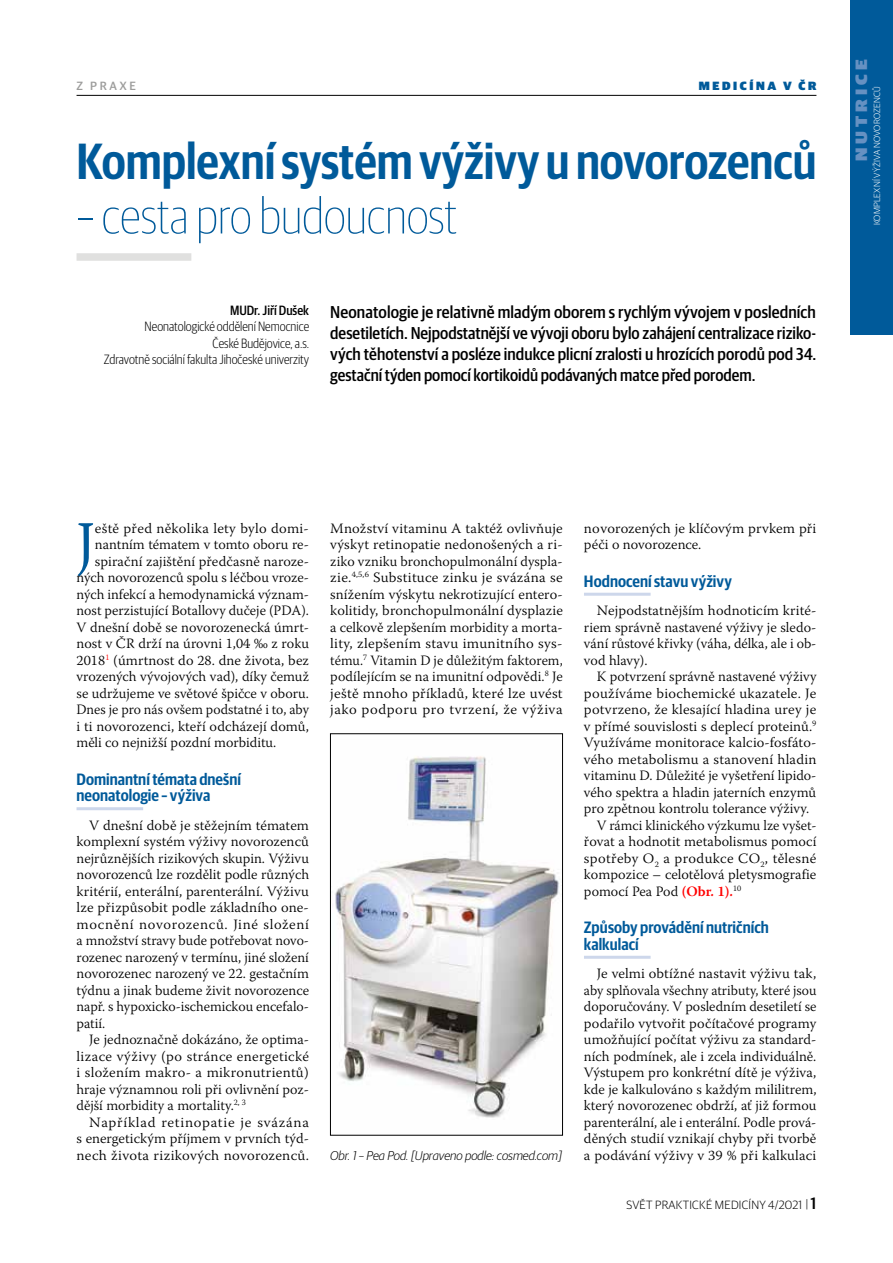
<style>
.page{position:relative;width:893px;height:1263px;background:#fff}
.page>*{position:absolute;margin:0;border:0;box-sizing:border-box;transform-origin:0 0}
.t1{font:64.35px "Warnock Pro";color:#005a9a;scale:.9 1}
.t2{font:600 51px "Guardian Sans Cond";color:#005a9a}
.t3{font:100 51px "Guardian Sans Cond";color:#005a9a}
.t4{font:500 17.25px/21px "Guardian Sans Cond";color:#000;text-align:justify}
.t5{font:600 16.5px/16.5px "Guardian Sans Cond";color:#005a9a}
.t6{font:900 16.5px "Guardian Sans";letter-spacing:.22em;color:#6691c2;scale:1.1 1}
.t7{font:300 14.25px/16.5px "Warnock Pro";letter-spacing:.005em;color:#000;text-align:justify}
.t8{font:300 14.25px/16.5px "Warnock Pro";letter-spacing:.005em;color:#000;text-align:justify;scale:1.04 1}
.t9{font:300 14.25px "Warnock Pro";letter-spacing:.025em;color:#000}
.t10{font:300 13.5px/16.5px "Guardian Sans Cond";color:#000;text-align:right}
.t11{font:500 13.5px "Guardian Sans Cond";color:#000}
.t12{font:italic 300 12.75px "Guardian Sans";color:#000}
.t13{font:300 12px "Guardian Sans";letter-spacing:.02em;color:#000}
.t14{font:900 12px "Guardian Sans";letter-spacing:.22em;color:#005a9a}
.t15{font:500 12px "Guardian Sans";letter-spacing:.22em;color:#9d9d9c}
.t16{font:300 9px "Guardian Sans";letter-spacing:.02em;color:#fff}
.s1{font-weight:600;color:#f00}
.s2{font-weight:500;font-size:16.5px}
</style>
<div class="page">
<hr style="left:77px;top:95px;width:739px;height:1px;background:#000">
<div style="left:850px;top:0;width:43px;height:334px;background:#005a9a"></div>
<div style="left:77px;top:253px;width:114px;height:8px;background:#e0e0df"></div>
<hr style="left:77px;top:807px;width:66px;height:3px;background:#cdd7eb">
<hr style="left:584px;top:593px;width:67px;height:3px;background:#cdd7eb">
<hr style="left:584px;top:956px;width:67px;height:3px;background:#cdd7eb">
<img style="left:335px;top:756px;width:224px;height:362px">
<div style="left:330px;top:733px;width:233px;height:402px;border:1px solid #000"></div>
<p class="t15" style="left:77px;top:77px;width:61px">Z PRAXE</p>
<p class="t14" style="left:699px;top:77px;width:119px">MEDICÍNA V ČR</p>
<h2 class="t2" style="left:77px;top:125px;width:741px">Komplexní systém výživy u novorozenců</h2>
<h2 class="t3" style="left:77px;top:183px;width:382px">– cesta pro budoucnost</h2>
<p class="t11" style="left:230px;top:301px;width:81px">MUDr. Jiří Dušek</p>
<p class="t10" style="left:104px;top:318px;width:207px">Neonatologické oddělení Nemocnice<br>České Budějovice, a.s.<br>Zdravotně sociální fakulta Jihočeské univerzity</p>
<p class="t4" style="left:330px;top:300px;width:488px">Neonatologie je relativně mladým oborem s rychlým vývojem v posledních desetiletích. Nejpodstatnější ve vývoji oboru bylo zahájení centralizace riziko&shy;vých těhotenství a posléze indukce plicní zralosti u hrozících porodů pod 34. gestační týden pomocí kortikoidů podávaných matce před porodem.</p>
<p class="t6" style="left:849px;top:161px;width:94px;rotate:-90deg">NUTRICE</p>
<p class="t16" style="left:871px;top:225px;width:140px;rotate:-90deg">KOMPLEXNÍ VÝŽIVA NOVOROZENCŮ</p>
<h1 class="t1" style="left:77px;top:506px;width:22px">J</h1>
<p class="t7" style="left:95px;top:519px;width:216px">eště před několika lety bylo domi-</p>
<p class="t7" style="left:95px;top:536px;width:216px">nantním tématem v tomto oboru re-</p>
<p class="t7" style="left:95px;top:552px;width:216px">spirační zajištění předčasně naroze-</p>
<p class="t7" style="left:77px;top:569px;width:234px">ných novorozenců spolu s léčbou vroze-</p>
<p class="t7" style="left:77px;top:585px;width:234px">ných infekcí a hemodynamická význam-</p>
<p class="t7" style="left:77px;top:602px;width:234px">nost perzistující Botallovy dučeje (PDA).</p>
<p class="t7" style="left:77px;top:618px;width:234px">V dnešní době se novorozenecká úmrt-</p>
<p class="t7" style="left:77px;top:635px;width:234px">nost v ČR drží na úrovni 1,04 ‰ z roku</p>
<p class="t7" style="left:77px;top:651px;width:234px">2018<sup>1</sup> (úmrtnost do 28. dne života, bez</p>
<p class="t7" style="left:77px;top:668px;width:234px">vrozených vývojových vad), díky čemuž</p>
<p class="t7" style="left:77px;top:684px;width:234px">se udržujeme ve světové špičce v oboru.</p>
<p class="t7" style="left:77px;top:701px;width:234px">Dnes je pro nás ovšem podstatné i to, aby</p>
<p class="t7" style="left:77px;top:717px;width:234px">i ti novorozenci, kteří odcházejí domů,</p>
<p class="t7" style="left:77px;top:734px;width:201px">měli co nejnižší pozdní morbiditu.</p>
<p class="t5" style="left:77px;top:769px;width:166px">Dominantní témata dnešní neonatologie – výživa</p>
<p class="t7" style="left:77px;top:816px;width:234px;text-indent:13px">V dnešní době je stěžejním tématem komplexní systém výživy novorozenců nejrůznějších rizikových skupin. Výživu novorozenců lze rozdělit podle různých kritérií, enterální, parenterální. Výživu lze přizpůsobit podle základního one&shy;mocnění novorozenců. Jiné složení a množství stravy bude potřebovat novo&shy;rozenec narozený v termínu, jiné složení novorozenec narozený ve 22. gestačním týdnu a jinak budeme živit novorozence např. s hypoxicko-ischemickou encefalo&shy;patií.</p>
<p class="t7" style="left:77px;top:1031px;width:234px;text-indent:13px">Je jednoznačně dokázáno, že optima&shy;lizace výživy (po stránce energetické i složením makro- a mikronutrientů) hraje významnou roli při ovlivnění poz&shy;dější morbidity a mortality.<sup>2,</sup> <sup>3</sup></p>
<p class="t8" style="left:77px;top:1113px;width:225px;text-indent:13px">Například retinopatie je svázána s energetickým příjmem v prvních týd&shy;nech života rizikových novorozenců.</p>
<p class="t7" style="left:330px;top:519px;width:234px">Množství vitaminu A taktéž ovlivňuje výskyt retinopatie nedonošených a ri&shy;ziko vzniku bronchopulmonální dyspla&shy;zie.<sup>4,5,6</sup> Substituce zinku je svázána se snížením výskytu nekrotizující entero&shy;kolitidy, bronchopulmonální dysplazie a celkově zlepšením morbidity a morta&shy;lity, zlepšením stavu imunitního sys&shy;tému.<sup>7</sup> Vitamin D je důležitým faktorem, podílejícím se na imunitní odpovědi.<sup>8</sup> Je ještě mnoho příkladů, které lze uvést jako podporu pro tvrzení, že výživa</p>
<p class="t7" style="left:584px;top:519px;width:234px">novorozených je klíčovým prvkem při péči o novorozence.</p>
<p class="t5" style="left:584px;top:571px;width:149px">Hodnocení stavu výživy</p>
<p class="t7" style="left:584px;top:602px;width:234px;text-indent:13px">Nejpodstatnějším hodnoticím krité&shy;riem správně nastavené výživy je sledo&shy;vání růstové křivky (váha, délka, ale i ob&shy;vod hlavy).</p>
<p class="t7" style="left:597px;top:668px;width:221px">K potvrzení správně nastavené výživy</p>
<p class="t7" style="left:584px;top:684px;width:234px">používáme biochemické ukazatele. Je</p>
<p class="t7" style="left:584px;top:701px;width:234px">potvrzeno, že klesající hladina urey je</p>
<p class="t7" style="left:584px;top:717px;width:234px">v přímé souvislosti s deplecí proteinů.<sup>9</sup></p>
<p class="t7" style="left:584px;top:734px;width:234px">Využíváme monitorace kalcio-fosfáto-</p>
<p class="t7" style="left:584px;top:750px;width:234px">vého metabolismu a stanovení hladin</p>
<p class="t7" style="left:584px;top:767px;width:234px">vitaminu D. Důležité je vyšetření lipido-</p>
<p class="t7" style="left:584px;top:783px;width:234px">vého spektra a hladin jaterních enzymů</p>
<p class="t7" style="left:584px;top:800px;width:227px">pro zpětnou kontrolu tolerance výživy.</p>
<p class="t7" style="left:597px;top:816px;width:221px">V rámci klinického výzkumu lze vyšet-</p>
<p class="t7" style="left:584px;top:833px;width:234px">řovat a hodnotit metabolismus pomocí</p>
<p class="t9" style="left:584px;top:849px;width:234px">spotřeby O<sub>2</sub> a produkce CO<sub>2</sub>, tělesné</p>
<p class="t7" style="left:584px;top:866px;width:234px">kompozice – celotělová pletysmografie</p>
<p class="t7" style="left:584px;top:882px;width:159px">pomocí Pea Pod <span class="s1">(Obr. 1).</span><sup>10</sup></p>
<p class="t5" style="left:584px;top:918px;width:186px">Způsoby provádění nutričních kalkulací</p>
<p class="t7" style="left:584px;top:965px;width:234px;text-indent:13px">Je velmi obtížné nastavit výživu tak, aby splňovala všechny atributy, které jsou doporučovány. V posledním desetiletí se podařilo vytvořit počítačové programy umožňující počítat výživu za standard&shy;ních podmínek, ale i zcela individuálně.<br>Výstupem pro konkrétní dítě je výživa, kde je kalkulováno s každým mililitrem, který novorozenec obdrží, ať již formou parenterální, ale i enterální. Podle prová&shy;děných studií vznikají chyby při tvorbě</p>
<p class="t12" style="left:330px;top:1146px;width:233px">Obr. 1 – Pea Pod. [Upraveno podle: cosmed.com]</p>
<p class="t7" style="left:584px;top:1146px;width:234px">a podávání výživy v 39 % při kalkulaci</p>
<p class="t13" style="left:626px;top:1197px;width:192px">SVĚT PRAKTICKÉ MEDICÍNY 4/2021 | <span class="s2">1</span></p>
</div>
